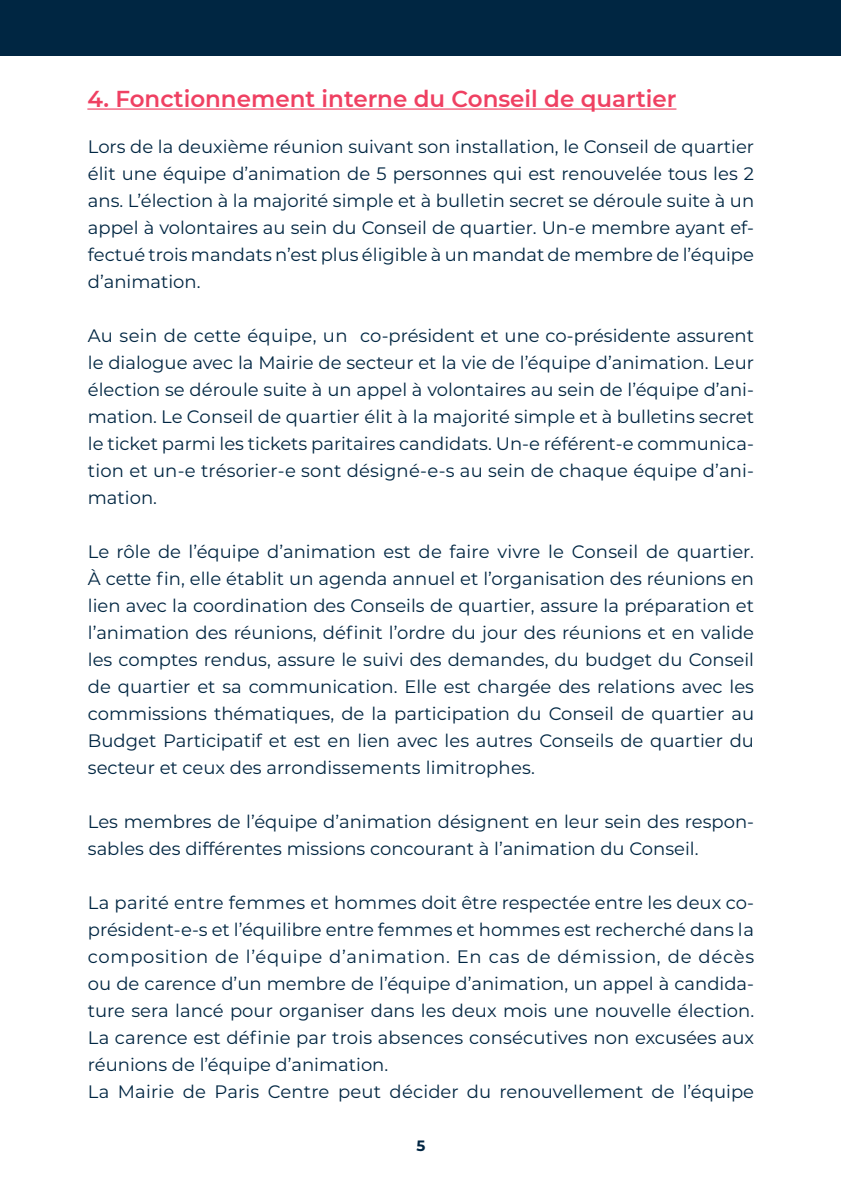
<style>
.page{position:relative;width:842px;height:1191px;background:#fff}
.page>*{position:absolute;margin:0;border:0;box-sizing:border-box;transform-origin:0 0}
.t1{font:600 23px "Montserrat";color:#ef4062}
.t2{font:18px/27px "Montserrat";color:#002642;text-align:justify}
.t3{font:700 15px "Montserrat";color:#002542}
</style>
<div class="page">
<div style="left:0;top:0;width:841px;height:55px;background:#002642"></div>
<hr style="left:87px;top:108px;width:589px;height:2px;background:#ef4062">
<p class="t1" style="left:87px;top:83px;width:591px">4. Fonctionnement interne du Conseil de quartier</p>
<p class="t2" style="left:88px;top:132px;width:668px">Lors de la deuxième réunion suivant son installation, le Conseil de quartier élit une équipe d’animation de 5 personnes qui est renouvelée tous les 2 ans. L’élection à la majorité simple et à bulletin secret se déroule suite à un appel à volontaires au sein du Conseil de quartier. Un-e membre ayant ef&shy;fectué trois mandats n’est plus éligible à un mandat de membre de l’équipe d’animation.</p>
<p class="t2" style="left:88px;top:321px;width:668px">Au sein de cette équipe, un co-président et une co-présidente assurent le dialogue avec la Mairie de secteur et la vie de l’équipe d’animation. Leur élection se déroule suite à un appel à volontaires au sein de l’équipe d’ani&shy;mation. Le Conseil de quartier élit à la majorité simple et à bulletins secret le ticket parmi les tickets paritaires candidats. Un-e référent-e communica&shy;tion et un-e trésorier-e sont désigné-e-s au sein de chaque équipe d’ani&shy;mation.</p>
<p class="t2" style="left:88px;top:537px;width:668px">Le rôle de l’équipe d’animation est de faire vivre le Conseil de quartier.<br>À cette fin, elle établit un agenda annuel et l’organisation des réunions en lien avec la coordination des Conseils de quartier, assure la préparation et l’animation des réunions, définit l’ordre du jour des réunions et en valide les comptes rendus, assure le suivi des demandes, du budget du Conseil de quartier et sa communication. Elle est chargée des relations avec les commissions thématiques, de la participation du Conseil de quartier au Budget Participatif et est en lien avec les autres Conseils de quartier du secteur et ceux des arrondissements limitrophes.</p>
<p class="t2" style="left:88px;top:807px;width:668px">Les membres de l’équipe d’animation désignent en leur sein des respon&shy;sables des différentes missions concourant à l’animation du Conseil.</p>
<p class="t2" style="left:88px;top:888px;width:668px">La parité entre femmes et hommes doit être respectée entre les deux co&shy;président-e-s et l’équilibre entre femmes et hommes est recherché dans la composition de l’équipe d’animation. En cas de démission, de décès ou de carence d’un membre de l’équipe d’animation, un appel à candida&shy;ture sera lancé pour organiser dans les deux mois une nouvelle élection.<br>La carence est définie par trois absences consécutives non excusées aux réunions de l’équipe d’animation.</p>
<p class="t2" style="left:88px;top:1077px;width:668px">La Mairie de Paris Centre peut décider du renouvellement de l’équipe</p>
<p class="t3" style="left:416px;top:1134px;width:10px">5</p>
</div>
